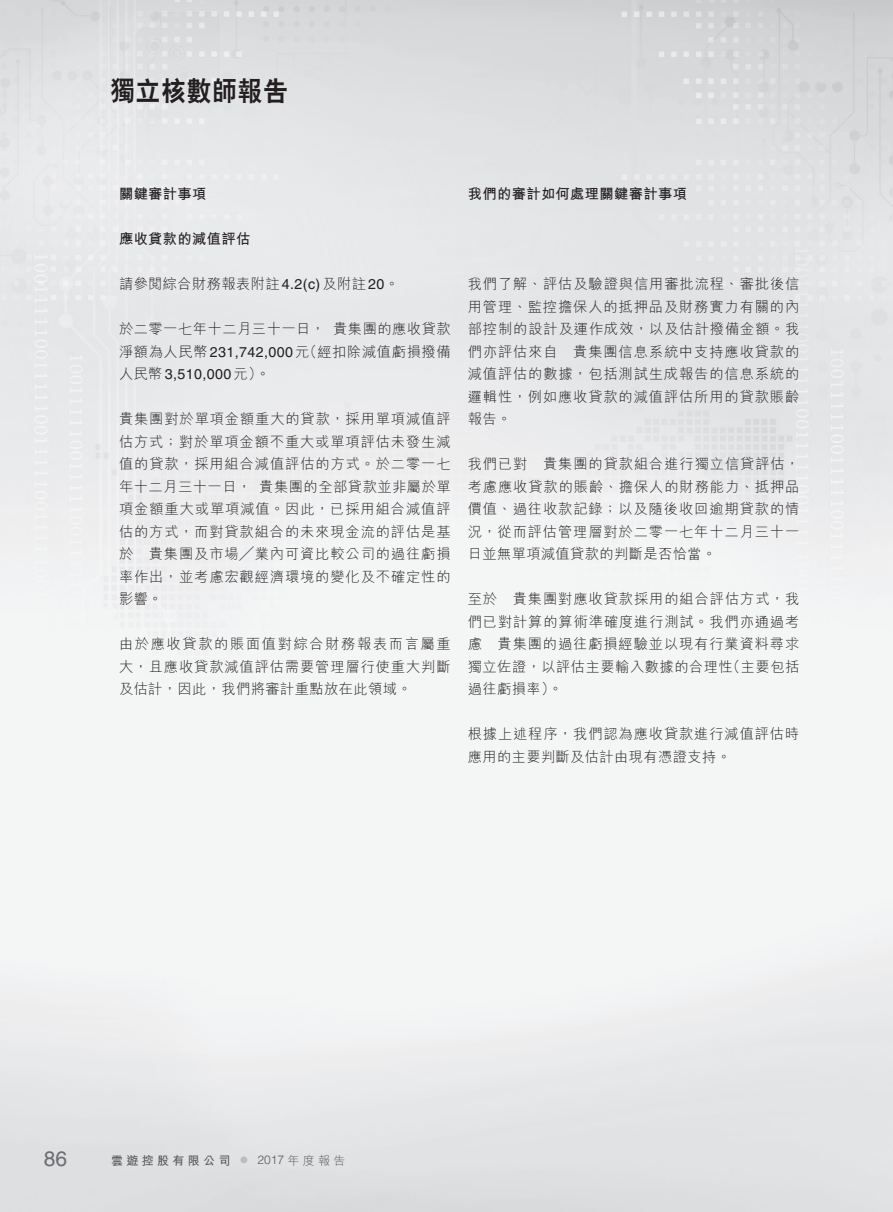
<style>
.page{position:relative;width:893px;height:1212px;background:#fff}
.page>*{position:absolute;margin:0;border:0;box-sizing:border-box;transform-origin:0 0}
.t1{font:27px "C Hei 2 HK Xbold E Ten B5 H";letter-spacing:.05em;color:#231f20;scale:.9 1}
.t2{font:21px "Helvetica LT Std";color:#6c6d70}
.t3{font:14.25px/22.5px "M Hei HK Light E Ten B5 H";letter-spacing:.06em;color:#231f20;text-align:justify}
.t4{font:14.25px/22.5px "M Hei HK Light E Ten B5 H";letter-spacing:.035em;color:#231f20}
.t5{font:14.25px "M Hei HK Bold E Ten B5 H";letter-spacing:.03em;color:#231f20}
.t6{font:14.25px "M Hei HK Light E Ten B5 H";letter-spacing:.03em;color:#231f20}
.t7{font:14.25px "Helvetica LT Std";letter-spacing:.03em;color:#231f20}
.t8{font:12px "M Hei HK Bold E Ten B5 H";letter-spacing:.28em;color:#57585a}
.t9{font:300 12px "Helvetica LT Std";color:#57585a}
.s1{font-family:"Helvetica LT Std"}
.s2{font-family:"M Hei HK Light E Ten B5 H"}
.s3{font-family:"M Hei HK Light E Ten B5 H";font-weight:400}
</style>
<div class="page">
<div style="left:240px;top:1156px;width:7px;height:7px;background:#bcbdc0;border-radius:50%"></div>
<h1 class="t1" style="left:110px;top:80px;width:199px">獨立核數師報告</h1>
<p class="t5" style="left:119px;top:189px;width:89px">關鍵審計事項</p>
<p class="t5" style="left:468px;top:189px;width:221px">我們的審計如何處理關鍵審計事項</p>
<p class="t5" style="left:119px;top:234px;width:133px">應收貸款的減值評估</p>
<p class="t6" style="left:119px;top:279px;width:282px">請參閱綜合財務報表附註<span class="s1">4.2(c)</span>及附註<span class="s1">20</span>。</p>
<p class="t4" style="left:119px;top:320px;width:333px">於二零一七年十二月三十一日，貴集團的應收貸款淨額為人民幣<span class="s1">231,742,000</span>元（經扣除減值虧損撥備</p>
<p class="t7" style="left:119px;top:369px;width:152px"><span class="s2">人民幣</span>3,510,000<span class="s2">元）。</span></p>
<p class="t3" style="left:119px;top:410px;width:333px">貴集團對於單項金額重大的貸款，採用單項減值評估方式；對於單項金額不重大或單項評估未發生減值的貸款，採用組合減值評估的方式。於二零一七年十二月三十一日，貴集團的全部貸款並非屬於單項金額重大或單項減值。因此，已採用組合減值評估的方式，而對貸款組合的未來現金流的評估是基於 貴集團及市場╱業內可資比較公司的過往虧損率作出，並考慮宏觀經濟環境的變化及不確定性的影響。</p>
<p class="t3" style="left:119px;top:635px;width:333px">由於應收貸款的賬面值對綜合財務報表而言屬重大，且應收貸款減值評估需要管理層行使重大判斷及估計，因此，我們將審計重點放在此領域。</p>
<p class="t3" style="left:468px;top:275px;width:333px">我們了解、評估及驗證與信用審批流程、審批後信用管理、監控擔保人的抵押品及財務實力有關的內部控制的設計及運作成效，以及估計撥備金額。我們亦評估來自 貴集團信息系統中支持應收貸款的減值評估的數據，包括測試生成報告的信息系統的邏輯性，例如應收貸款的減值評估所用的貸款賬齡報告。</p>
<p class="t3" style="left:468px;top:455px;width:333px">我們已對 貴集團的貸款組合進行獨立信貸評估，考慮應收貸款的賬齡、擔保人的財務能力、抵押品價值、過往收款記錄；以及隨後收回逾期貸款的情況，從而評估管理層對於二零一七年十二月三十一日並無單項減值貸款的判斷是否恰當。</p>
<p class="t3" style="left:468px;top:590px;width:333px">至於 貴集團對應收貸款採用的組合評估方式，我們已對計算的算術準確度進行測試。我們亦通過考慮 貴集團的過往虧損經驗並以現有行業資料尋求獨立佐證，以評估主要輸入數據的合理性（主要包括過往虧損率）。</p>
<p class="t3" style="left:468px;top:725px;width:333px">根據上述程序，我們認為應收貸款進行減值評估時應用的主要判斷及估計由現有憑證支持。</p>
<h2 class="t2" style="left:44px;top:1151px;width:25px">86</h2>
<p class="t8" style="left:111px;top:1156px;width:121px">雲 遊控股有限公司</p>
<p class="t9" style="left:257px;top:1153px;width:90px">2017<span class="s3">年度報告</span></p>
</div>
